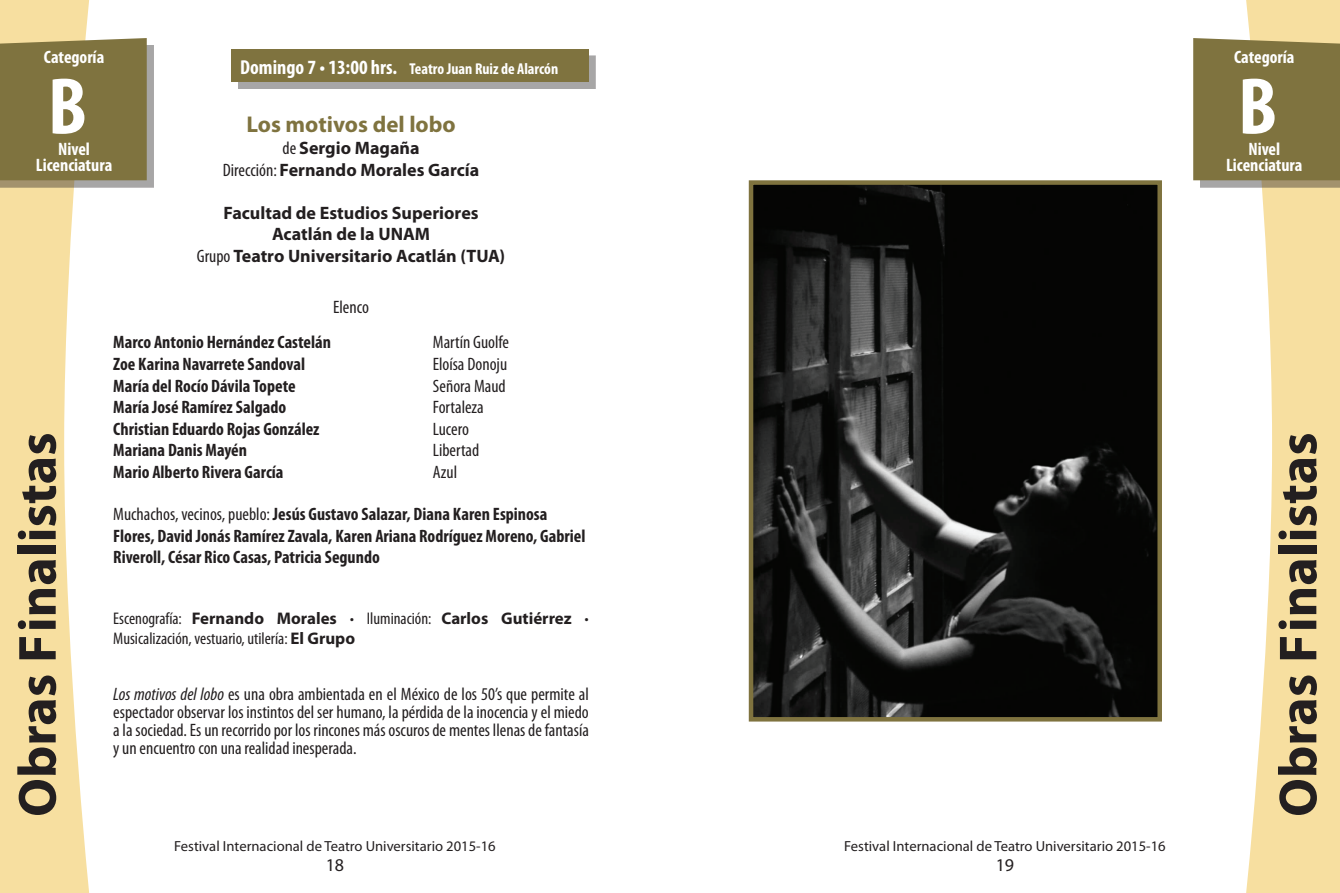
<style>
.page{position:relative;width:1340px;height:893px;background:#fff}
.page>*{position:absolute;margin:0;border:0;box-sizing:border-box;transform-origin:0 0}
.t1{font:700 condensed 81px "Myriad Pro";color:#fff}
.t2{font:700 54px "Myriad Pro";color:#231f20}
.t3{font:700 22.95px "Myriad Pro";color:#7f733f}
.t4{font:700 condensed 18px/21.6px "Myriad Pro";color:#231f20}
.t5{font:condensed 18px/18px "Myriad Pro";color:#231f20;text-align:justify}
.t6{font:700 18px/21.6px "Myriad Pro";color:#231f20;text-align:center}
.t7{font:700 condensed 18px/15.8px "Myriad Pro";color:#fff;text-align:center}
.t8{font:18px "Myriad Pro";color:#231f20}
.t9{font:condensed 16.88px/20.2px "Myriad Pro";color:#231f20}
.t10{font:700 condensed 15.75px "Myriad Pro";color:#fff}
.t11{font:14.62px "Myriad Pro";color:#231f20}
.s1{font-size:20.25px}
.s2{font-weight:400;font-stretch:condensed}
.s3{font-weight:400}
.s4{font-weight:700;font-stretch:normal}
.s5{font-style:italic}
</style>
<div class="page">
<svg style="left:0;top:0;width:92px;height:893px;fill:#f7dfa0"></svg>
<div style="left:0;top:45px;width:154px;height:142px;background:#231f20;opacity:.4"></div>
<div style="left:0;top:38px;width:147px;height:142px;background:#7f733f"></div>
<div style="left:238px;top:55px;width:357px;height:34px;background:#a7a6a6"></div>
<div style="left:231px;top:49px;width:358px;height:33px;background:#7f733f"></div>
<svg style="left:1242px;top:0;width:97px;height:893px;fill:#f7dfa0"></svg>
<div style="left:1199px;top:45px;width:140px;height:142px;background:#231f20;opacity:.4"></div>
<div style="left:1193px;top:38px;width:146px;height:142px;background:#7f733f"></div>
<img style="left:753px;top:185px;width:403px;height:531px">
<div style="left:748px;top:180px;width:413px;height:541px;border:4px solid #7f733f"></div>
<p class="t7" style="left:44px;top:49px;width:62px">Categoría</p>
<h1 class="t1" style="left:48px;top:56px;width:41px">B</h1>
<p class="t7" style="left:36px;top:141px;width:78px">Nivel<br>Licenciatura</p>
<p class="t10" style="left:240px;top:59px;width:319px"><span class="s1">Domingo 7 • 13:00 hrs.</span> Teatro Juan Ruiz de Alarcón</p>
<p class="t3" style="left:246px;top:110px;width:211px">Los motivos del lobo</p>
<p class="t6" style="left:223px;top:137px;width:258px"><span class="s2">de</span> Sergio Magaña<br><span class="s2">Dirección:</span> Fernando Morales García</p>
<p class="t6" style="left:197px;top:201px;width:310px">Facultad de Estudios Superiores<br>Acatlán de la UNAM<br><span class="s2">Grupo</span> Teatro Universitario Acatlán (TUA)</p>
<p class="t5" style="left:333px;top:298px;width:37px">Elenco</p>
<h2 class="t2" style="left:2px;top:817px;width:386px;rotate:-90deg">Obras F inalistas</h2>
<p class="t4" style="left:113px;top:331px;width:219px">Marco Antonio Hernández Castelán</p>
<p class="t5" style="left:433px;top:333px;width:78px">Martín Guolfe</p>
<p class="t4" style="left:113px;top:353px;width:193px">Zoe Karina Navarrete Sandoval</p>
<p class="t5" style="left:433px;top:355px;width:76px">Eloísa Donoju</p>
<p class="t4" style="left:113px;top:374px;width:184px">María del Rocío Dávila Topete</p>
<p class="t5" style="left:433px;top:376px;width:74px">Señora Maud</p>
<p class="t4" style="left:113px;top:396px;width:174px">María José Ramírez Salgado</p>
<p class="t5" style="left:433px;top:398px;width:52px">Fortaleza</p>
<p class="t4" style="left:113px;top:418px;width:208px">Christian Eduardo Rojas González</p>
<p class="t5" style="left:433px;top:420px;width:38px">Lucero</p>
<p class="t4" style="left:113px;top:439px;width:135px">Mariana Danis Mayén</p>
<p class="t5" style="left:433px;top:441px;width:48px">Libertad</p>
<p class="t4" style="left:113px;top:461px;width:172px">Mario Alberto Rivera García</p>
<p class="t5" style="left:433px;top:463px;width:26px">Azul</p>
<p class="t4" style="left:113px;top:503px;width:473px"><span class="s3">Muchachos, vecinos, pueblo:</span> Jesús Gustavo Salazar, Diana Karen Espinosa<br>Flores, David Jonás Ramírez Zavala, Karen Ariana Rodríguez Moreno, Gabriel<br>Riveroll, César Rico Casas, Patricia Segundo</p>
<p class="t9" style="left:113px;top:608px;width:477px">Escenografía: <span class="s4">Fernando Morales ·</span> Iluminación: <span class="s4">Carlos Gutiérrez ·<br></span>Musicalización, vestuario, utilería: <span class="s4">El Grupo</span></p>
<p class="t5" style="left:113px;top:685px;width:477px"><span class="s5">Los motivos del lobo</span> es una obra ambientada en el México de los 50’s que permite al espectador observar los instintos del ser humano, la pérdida de la inocencia y el miedo a la sociedad. Es un recorrido por los rincones más oscuros de mentes llenas de fantasía y un encuentro con una realidad inesperada.</p>
<p class="t11" style="left:174px;top:837px;width:323px">Festival Internacional de Teatro Universitario 2015-16</p>
<p class="t11" style="left:844px;top:837px;width:323px">Festival Internacional de Teatro Universitario 2015-16</p>
<p class="t8" style="left:326px;top:853px;width:20px">18</p>
<p class="t8" style="left:995px;top:853px;width:20px">19</p>
<p class="t7" style="left:1233px;top:49px;width:62px">Categoría</p>
<h1 class="t1" style="left:1237px;top:56px;width:41px">B</h1>
<p class="t7" style="left:1226px;top:141px;width:78px">Nivel<br>Licenciatura</p>
<h2 class="t2" style="left:1262px;top:817px;width:386px;rotate:-90deg">Obras F inalistas</h2>
</div>
